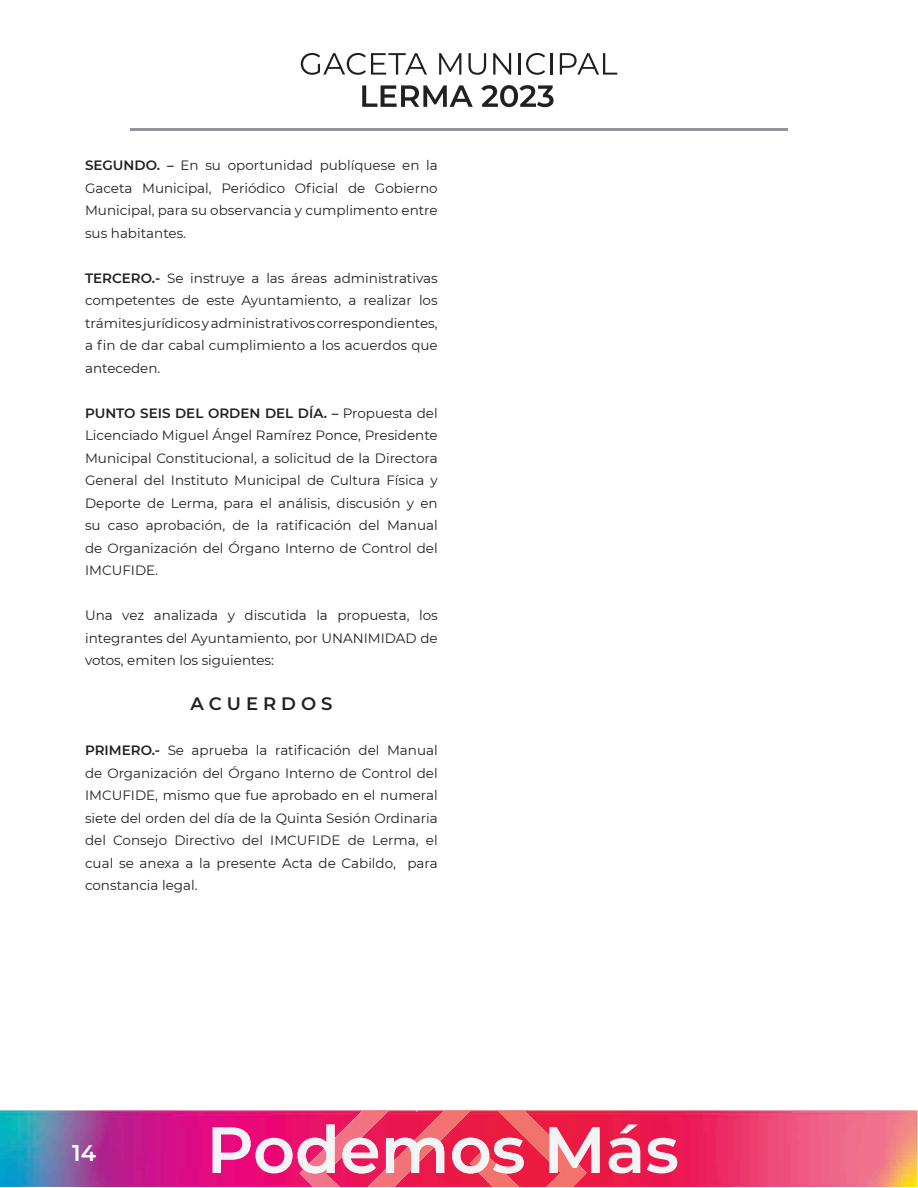
<style>
.page{position:relative;width:918px;height:1188px;background:#fff}
.page>*{position:absolute;margin:0;border:0;box-sizing:border-box;transform-origin:0 0}
.t1{font:600 22.5px "Montserrat";color:#fff}
.t2{font:600 18px "Montserrat";color:#231f20}
.t3{font:13.5px/22.5px "Montserrat";color:#231f20;text-align:justify}
.s1{font-weight:600}
</style>
<div class="page">
<img style="left:0;top:1110px;width:918px;height:77px">
<svg style="left:609px;top:1124px;width:31px;height:49px"></svg>
<svg style="left:647px;top:1138px;width:30px;height:35px"></svg>
<img style="left:497px;top:1110px;width:53px;height:34px">
<img style="left:434px;top:1110px;width:37px;height:34px">
<img style="left:299px;top:1110px;width:135px;height:77px">
<svg style="left:213px;top:1125px;width:122px;height:48px"></svg>
<svg style="left:342px;top:1138px;width:36px;height:35px"></svg>
<svg style="left:386px;top:1138px;width:58px;height:35px"></svg>
<img style="left:470px;top:1144px;width:117px;height:43px">
<svg style="left:452px;top:1138px;width:72px;height:35px"></svg>
<svg style="left:550px;top:1127px;width:50px;height:46px"></svg>
<svg style="left:362px;top:85px;width:111px;height:22px"></svg>
<svg style="left:481px;top:85px;width:73px;height:22px"></svg>
<hr style="left:130px;top:128px;width:657px;height:3px;background:#939598">
<svg style="left:301px;top:53px;width:126px;height:22px"></svg>
<svg style="left:439px;top:53px;width:22px;height:22px"></svg>
<svg style="left:468px;top:53px;width:18px;height:22px"></svg>
<svg style="left:493px;top:53px;width:18px;height:22px"></svg>
<hr style="left:518px;top:53px;width:3px;height:22px;background:#231f20">
<svg style="left:526px;top:53px;width:19px;height:22px"></svg>
<hr style="left:550px;top:53px;width:3px;height:22px;background:#231f20">
<svg style="left:560px;top:53px;width:57px;height:22px"></svg>
<p class="t3" style="left:85px;top:154px;width:354px"><span class="s1">SEGUNDO. –</span> En su oportunidad publíquese en la Gaceta Municipal, Periódico Oficial de Gobierno Municipal, para su observancia y cumplimento entre sus habitantes.</p>
<p class="t3" style="left:85px;top:266px;width:354px"><span class="s1">TERCERO.-</span> Se instruye a las áreas administrativas competentes de este Ayuntamiento, a realizar los trámites jurídicos y administrativos correspondientes, a fin de dar cabal cumplimiento a los acuerdos que anteceden.</p>
<p class="t3" style="left:85px;top:401px;width:354px"><span class="s1">PUNTO SEIS DEL ORDEN DEL DÍA. –</span> Propuesta del Licenciado Miguel Ángel Ramírez Ponce, Presidente Municipal Constitucional, a solicitud de la Directora General del Instituto Municipal de Cultura Física y Deporte de Lerma, para el análisis, discusión y en su caso aprobación, de la ratificación del Manual de Organización del Órgano Interno de Control del IMCUFIDE.</p>
<p class="t3" style="left:85px;top:604px;width:354px">Una vez analizada y discutida la propuesta, los integrantes del Ayuntamiento, por UNANIMIDAD de votos, emiten los siguientes:</p>
<h2 class="t2" style="left:190px;top:691px;width:144px">A C U E R D O S</h2>
<p class="t3" style="left:85px;top:739px;width:354px"><span class="s1">PRIMERO.-</span> Se aprueba la ratificación del Manual de Organización del Órgano Interno de Control del IMCUFIDE, mismo que fue aprobado en el numeral siete del orden del día de la Quinta Sesión Ordinaria del Consejo Directivo del IMCUFIDE de Lerma, el cual se anexa a la presente Acta de Cabildo, para constancia legal.</p>
<h1 class="t1" style="left:72px;top:1137px;width:25px">14</h1>
</div>
